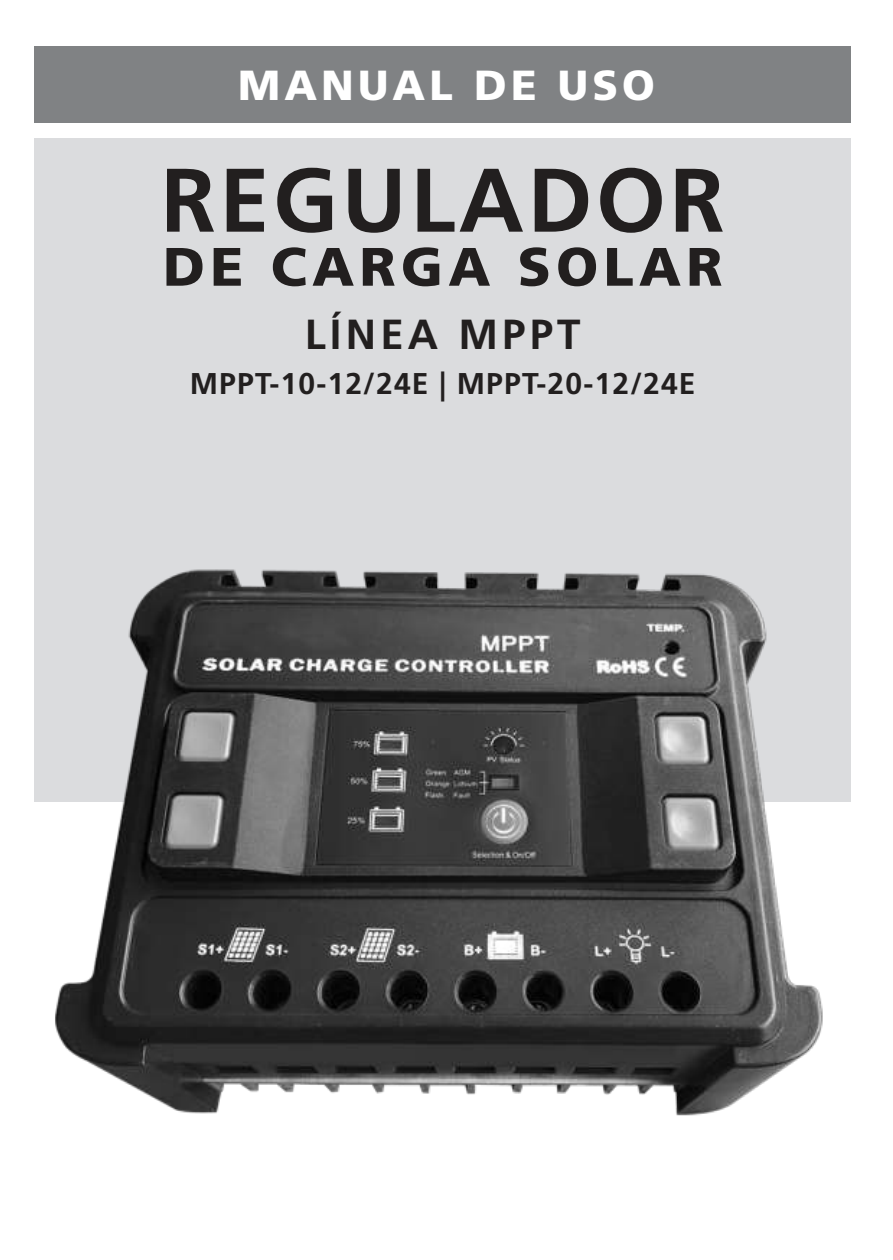
<style>
.page{position:relative;width:893px;height:1260px;background:#fff}
.page>*{position:absolute;margin:0;border:0;box-sizing:border-box;transform-origin:0 0}
.t1{font:700 90px "Frutiger LT Std";letter-spacing:.04em;color:#221f1f}
.t2{font:900 54px "Frutiger LT Std";letter-spacing:.1em;color:#221f1f}
.t3{font:900 42px "Frutiger LT Std";letter-spacing:.1em;color:#fff}
.t4{font:700 42px "Frutiger LT Std";letter-spacing:.1em;color:#221f1f}
.t5{font:700 30px "Frutiger LT Std";letter-spacing:.04em;color:#221f1f}
</style>
<div class="page">
<div style="left:34px;top:138px;width:816px;height:663px;background:#dbdcde"></div>
<div style="left:34px;top:46px;width:816px;height:76px;background:#808284"></div>
<img style="left:36px;top:569px;width:808px;height:547px">
<h3 class="t3" style="left:238px;top:61px;width:418px">MANUAL DE USO</h3>
<h1 class="t1" style="left:161px;top:151px;width:565px">REGULADOR</h1>
<h2 class="t2" style="left:163px;top:235px;width:561px">DE CARGA SOLAR</h2>
<h3 class="t4" style="left:305px;top:311px;width:277px">LÍNEA MPPT</h3>
<p class="t5" style="left:190px;top:367px;width:507px">MPPT-10-12/24E | MPPT-20-12/24E</p>
</div>
